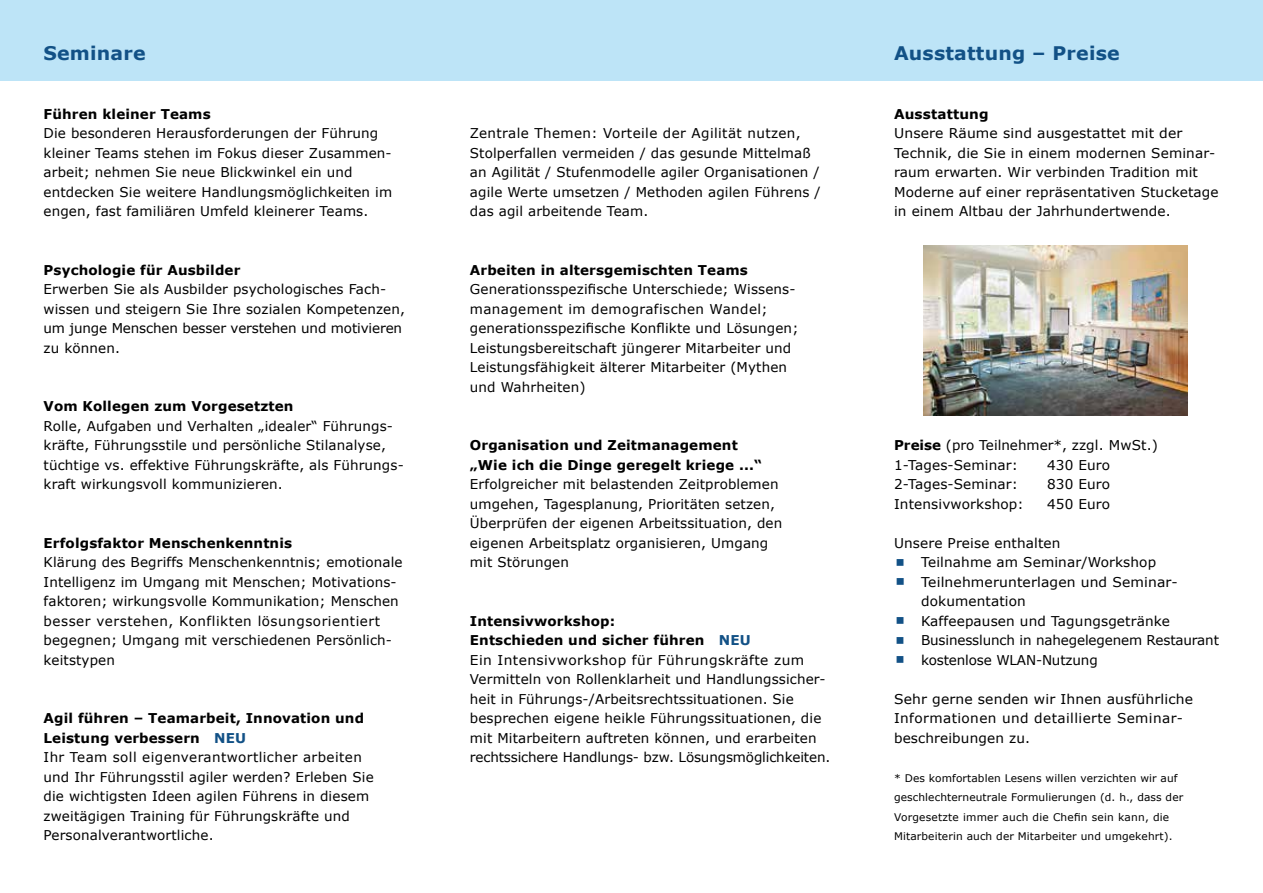
<style>
.page{position:relative;width:1263px;height:893px;background:#fff}
.page>*{position:absolute;margin:0;border:0;box-sizing:border-box;transform-origin:0 0}
.t1{font:700 18.75px "Verdana";letter-spacing:.01em;color:#125186}
.t2{font:13.5px/19.5px "Verdana";letter-spacing:.01em;color:#000}
.t3{font:700 13.5px/19.5px "Verdana";letter-spacing:.01em;color:#000}
.t4{font:10.5px/19.5px "Verdana";letter-spacing:.01em;color:#000}
.s1{font-weight:700}
.s2{font-weight:700;color:#125186}
</style>
<div class="page">
<div style="left:0;top:0;width:1263px;height:81px;background:#bde4f7"></div>
<img style="left:923px;top:245px;width:264px;height:170px">
<h1 class="t1" style="left:44px;top:40px;width:103px">Seminare</h1>
<p class="t3" style="left:44px;top:104px;width:169px">Führen kleiner Teams</p>
<p class="t2" style="left:44px;top:123px;width:350px">Die besonderen Herausforderungen der Führung kleiner Teams stehen im Fokus dieser Zusammen&shy;arbeit; nehmen Sie neue Blickwinkel ein und entdecken Sie weitere Handlungsmöglichkeiten im engen, fast familiären Umfeld kleinerer Teams.</p>
<p class="t3" style="left:44px;top:260px;width:198px">Psychologie für Ausbilder</p>
<p class="t2" style="left:44px;top:279px;width:363px">Erwerben Sie als Ausbilder psychologisches Fach&shy;wissen und steigern Sie Ihre sozialen Kompetenzen, um junge Menschen besser verstehen und motivieren zu können.</p>
<p class="t3" style="left:44px;top:396px;width:251px">Vom Kollegen zum Vorgesetzten</p>
<p class="t2" style="left:44px;top:416px;width:362px">Rolle, Aufgaben und Verhalten „idealer“ Führungs&shy;kräfte, Führungsstile und persönliche Stilanalyse, tüchtige vs. effektive Führungskräfte, als Führungs&shy;kraft wirkungsvoll kommunizieren.</p>
<p class="t3" style="left:44px;top:533px;width:250px">Erfolgsfaktor Menschenkenntnis</p>
<p class="t2" style="left:44px;top:552px;width:361px">Klärung des Begriffs Menschenkenntnis; emotionale Intelligenz im Umgang mit Menschen; Motivations&shy;faktoren; wirkungsvolle Kommunikation; Menschen besser verstehen, Konflikten lösungsorientiert begegnen; Umgang mit verschiedenen Persönlich&shy;keitstypen</p>
<p class="t2" style="left:44px;top:708px;width:332px"><span class="s1">Agil führen – Teamarbeit, Innovation und Leistung verbessern</span> <span class="s2">NEU<br></span>Ihr Team soll eigenverantwortlicher arbeiten und Ihr Führungsstil agiler werden? Erleben Sie die wichtigsten Ideen agilen Führens in diesem zweitägigen Training für Führungskräfte und Personalverantwortliche.</p>
<p class="t2" style="left:470px;top:123px;width:352px">Zentrale Themen: Vorteile der Agilität nutzen, Stolperfallen vermeiden / das gesunde Mittelmaß an Agilität / Stufenmodelle agiler Organisationen / agile Werte umsetzen / Methoden agilen Führens / das agil arbeitende Team.</p>
<p class="t3" style="left:470px;top:260px;width:279px">Arbeiten in altersgemischten Teams</p>
<p class="t2" style="left:470px;top:279px;width:330px">Generationsspezifische Unterschiede; Wissens&shy;management im demografischen Wandel; generationsspezifische Konflikte und Lösungen; Leistungsbereitschaft jüngerer Mitarbeiter und Leistungsfähigkeit älterer Mitarbeiter (Mythen und Wahrheiten)</p>
<p class="t3" style="left:470px;top:435px;width:294px">Organisation und Zeitmanagement „Wie ich die Dinge geregelt kriege ...“</p>
<p class="t2" style="left:470px;top:474px;width:314px">Erfolgreicher mit belastenden Zeitproblemen umgehen, Tagesplanung, Prioritäten setzen, Überprüfen der eigenen Arbeitssituation, den eigenen Arbeitsplatz organisieren, Umgang mit Störungen</p>
<p class="t2" style="left:470px;top:611px;width:362px"><span class="s1">Intensivworkshop:<br>Entschieden und sicher führen</span> <span class="s2">NEU<br></span>Ein Intensivworkshop für Führungskräfte zum Vermitteln von Rollenklarheit und Handlungssicher&shy;heit in Führungs-/Arbeitsrechtssituationen. Sie besprechen eigene heikle Führungssituationen, die mit Mitarbeitern auftreten können, und erarbeiten rechtssichere Handlungs- bzw. Lösungsmöglichkeiten.</p>
<h1 class="t1" style="left:894px;top:40px;width:227px">Ausstattung – Preise</h1>
<p class="t3" style="left:894px;top:104px;width:96px">Ausstattung</p>
<p class="t2" style="left:894px;top:123px;width:326px">Unsere Räume sind ausgestattet mit der Technik, die Sie in einem modernen Seminar&shy;raum erwarten. Wir verbinden Tradition mit Moderne auf einer repräsentativen Stucketage in einem Altbau der Jahrhundertwende.</p>
<p class="t2" style="left:894px;top:435px;width:265px"><span class="s1">Preise</span> (pro Teilnehmer*, zzgl. MwSt.)<br>1-Tages-Seminar:</p>
<p class="t2" style="left:1047px;top:455px;width:65px">430 Euro</p>
<p class="t2" style="left:894px;top:474px;width:125px">2-Tages-Seminar:</p>
<p class="t2" style="left:1047px;top:474px;width:65px">830 Euro</p>
<p class="t2" style="left:894px;top:494px;width:131px">Intensivworkshop:</p>
<p class="t2" style="left:1047px;top:494px;width:65px">450 Euro</p>
<p class="t2" style="left:921px;top:533px;width:299px;text-indent:-27px">Unsere Preise enthalten<br>Teilnahme am Seminar/Workshop<br>Teilnehmerunterlagen und Seminar&shy;dokumentation<br>Kaffeepausen und Tagungsgetränke<br>Businesslunch in nahegelegenem Restaurant kostenlose WLAN-Nutzung</p>
<p class="t2" style="left:894px;top:689px;width:300px">Sehr gerne senden wir Ihnen ausführliche<br>Informationen und detaillierte Seminar&shy;beschreibungen zu.</p>
<p class="t4" style="left:894px;top:768px;width:291px">* Des komfortablen Lesens willen verzichten wir auf geschlechterneutrale Formulierungen (d. h., dass der Vorgesetzte immer auch die Chefin sein kann, die Mitarbeiterin auch der Mitarbeiter und umgekehrt).</p>
</div>
